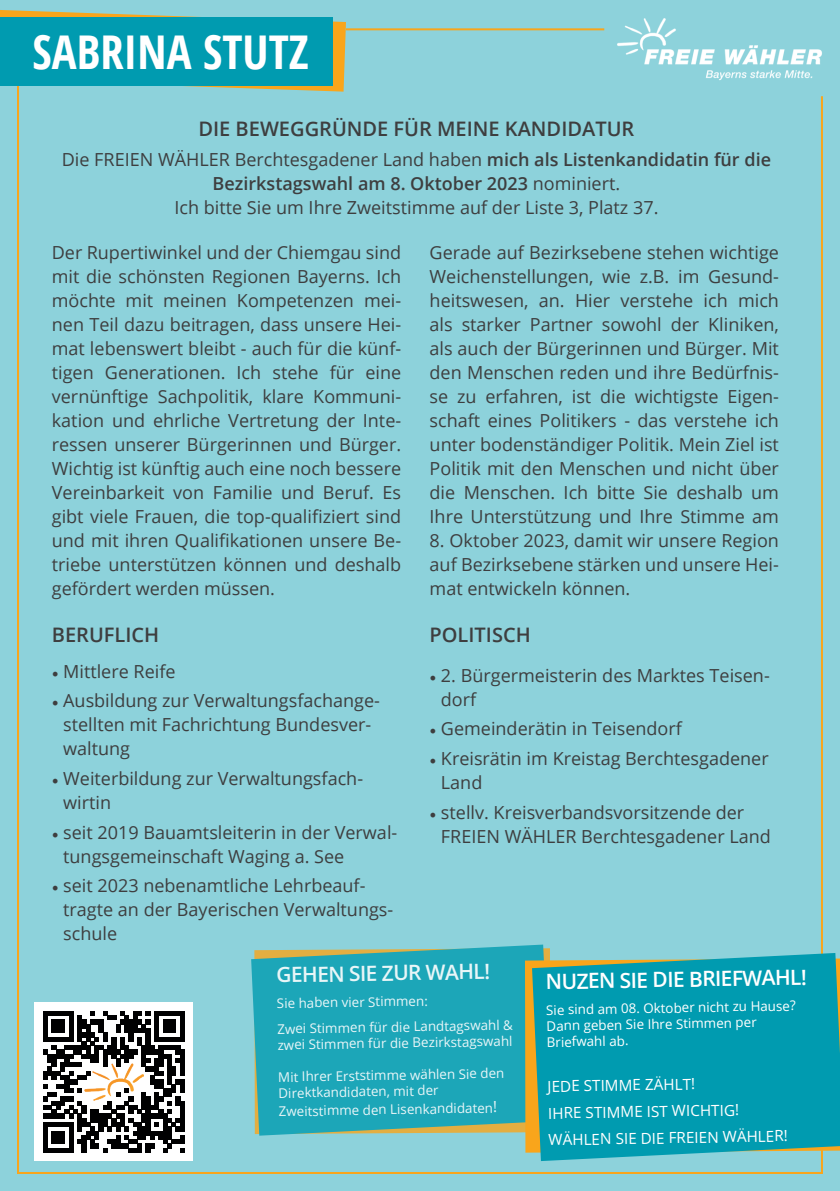
<style>
.page{position:relative;width:840px;height:1191px;background:#fff}
.page>*{position:absolute;margin:0;border:0;box-sizing:border-box;transform-origin:0 0}
.t1{font:700 46.6px "Open Sans Condensed";color:#fff}
.t2{font:600 21px "Open Sans";color:#fff}
.t3{font:600 20px "Open Sans";color:#3e3e3f}
.t4{font:600 20px "Open Sans";color:#3e3e3f}
.t5{font:18px/24px "Open Sans";color:#3e3e3f}
.t6{font:15.2px/26.8px "Open Sans";color:#fff}
.t7{font:13.4px/16px "Open Sans";color:#fff}
.s1{font-weight:600}
.s2{font-family:"Minion Pro"}
.s3{font-size:15.2px}
</style>
<div class="page">
<div style="left:0;top:0;width:839px;height:1191px;background:#8dd2db"></div>
<hr style="left:17px;top:85px;width:2px;height:1089px;background:#f9a51b">
<hr style="left:17px;top:1172px;width:805px;height:2px;background:#f9a51b">
<hr style="left:820px;top:96px;width:2px;height:1078px;background:#f9a51b">
<img style="left:617px;top:18px;width:205px;height:63px">
<hr style="left:346px;top:28px;width:258px;height:2px;background:#f9a51b">
<svg style="left:0;top:10px;width:346px;height:82px"></svg>
<div style="left:0;top:17px;width:332px;height:68px;background:#009bb0"></div>
<div style="left:35px;top:1002px;width:158px;height:158px;background:#fff"></div>
<svg style="left:43px;top:1011px;width:141px;height:141px"></svg>
<svg style="left:251px;top:944px;width:299px;height:191px;background:#2ba8b2"></svg>
<svg style="left:524px;top:958px;width:7px;height:194px"></svg>
<svg style="left:531px;top:953px;width:308px;height:208px;background:#109ead"></svg>
<h1 class="t1" style="left:33px;top:19px;width:277px">SABRINA STUTZ</h1>
<p class="t3" style="left:198px;top:115px;width:437px">DIE BEWEGGRÜNDE FÜR MEINE KANDIDATUR</p>
<p class="t5" style="left:62px;top:147px;width:710px;text-align:center">Die FREIEN WÄHLER Berchtesgadener Land haben <span class="s1">mich als Listenkandidatin für die<br>Bezirkstagswahl am 8. Oktober 2023</span> nominiert.<br>Ich bitte Sie um Ihre Zweitstimme auf der Liste 3, Platz 37.</p>
<p class="t5" style="left:52px;top:240px;width:351px;text-align:justify">Der Rupertiwinkel und der Chiemgau sind mit die schönsten Regionen Bayerns. Ich möchte mit meinen Kompetenzen mei&shy;nen Teil dazu beitragen, dass unsere Hei&shy;mat lebenswert bleibt - auch für die künf&shy;tigen Generationen. Ich stehe für eine vernünftige Sachpolitik, klare Kommuni&shy;kation und ehrliche Vertretung der Inte&shy;ressen unserer Bürgerinnen und Bürger.<br>Wichtig ist künftig auch eine noch bessere Vereinbarkeit von Familie und Beruf. Es gibt viele Frauen, die top-qualifiziert sind und mit ihren Qualifikationen unsere Be&shy;triebe unterstützen können und deshalb gefördert werden müssen.</p>
<p class="t5" style="left:429px;top:240px;width:351px;text-align:justify">Gerade auf Bezirksebene stehen wichtige Weichenstellungen, wie z.B. im Gesund&shy;heitswesen, an. Hier verstehe ich mich als starker Partner sowohl der Kliniken, als auch der Bürgerinnen und Bürger. Mit den Menschen reden und ihre Bedürfnis&shy;se zu erfahren, ist die wichtigste Eigen&shy;schaft eines Politikers - das verstehe ich unter bodenständiger Politik. Mein Ziel ist Politik mit den Menschen und nicht über die Menschen. Ich bitte Sie deshalb um Ihre Unterstützung und Ihre Stimme am</p>
<p class="t5" style="left:429px;top:528px;width:351px;text-align:justify">8. Oktober 2023, damit wir unsere Region auf Bezirksebene stärken und unsere Hei&shy;mat entwickeln können.</p>
<p class="t3" style="left:52px;top:621px;width:109px">BERUFLICH</p>
<p class="t5" style="left:52px;top:658px;width:125px"><span class="s2">•</span> Mittlere Reife</p>
<p class="t5" style="left:63px;top:688px;width:318px;text-indent:-11px"><span class="s2">•</span> Ausbildung zur Verwaltungsfachange&shy;stellten mit Fachrichtung Bundesver&shy;waltung</p>
<p class="t5" style="left:63px;top:766px;width:301px;text-indent:-11px"><span class="s2">•</span> Weiterbildung zur Verwaltungsfach&shy;wirtin</p>
<p class="t5" style="left:63px;top:819px;width:335px;text-indent:-11px"><span class="s2">•</span> seit 2019 Bauamtsleiterin in der Verwal&shy;tungsgemeinschaft Waging a. See</p>
<p class="t5" style="left:63px;top:873px;width:331px;text-indent:-11px"><span class="s2">•</span> seit 2023 nebenamtliche Lehrbeauf&shy;tragte an der Bayerischen Verwaltungs&shy;schule</p>
<p class="t4" style="left:429px;top:621px;width:103px">POLITISCH</p>
<p class="t5" style="left:440px;top:662px;width:330px;text-indent:-11px"><span class="s2">•</span> 2. Bürgermeisterin des Marktes Teisen&shy;dorf</p>
<p class="t5" style="left:429px;top:716px;width:254px"><span class="s2">•</span> Gemeinderätin in Teisendorf</p>
<p class="t5" style="left:440px;top:746px;width:329px;text-indent:-11px"><span class="s2">•</span> Kreisrätin im Kreistag Berchtesgadener<br>Land</p>
<p class="t5" style="left:440px;top:799px;width:331px;text-indent:-11px"><span class="s2">•</span> stellv. Kreisverbandsvorsitzende der<br>FREIEN WÄHLER Berchtesgadener Land</p>
<p class="t2" style="left:276px;top:960px;width:215px;rotate:-1deg">GEHEN SIE ZUR WAHL!</p>
<p class="t7" style="left:276px;top:990px;width:237px;line-height:25.6px;rotate:-1deg">Sie haben vier Stimmen:<br>Zwei Stimmen für die Landtagswahl &amp;</p>
<p class="t7" style="left:277px;top:1036px;width:236px;rotate:-1deg">zwei Stimmen für die Bezirkstagswahl</p>
<p class="t7" style="left:278px;top:1068px;width:228px;rotate:-1deg">Mit Ihrer Erststimme wählen Sie den<br>Direktkandidaten, mit der</p>
<p class="t7" style="left:278px;top:1103px;width:220px;rotate:-1deg">Zweitstimme den Lisenkandidaten<span class="s3">!</span></p>
<p class="t2" style="left:545px;top:967px;width:262px;rotate:-1deg">NUZEN SIE DIE BRIEFWAHL!</p>
<p class="t7" style="left:545px;top:1001px;width:251px;rotate:-1deg">Sie sind am 08. Oktober nicht zu Hause?<br>Dann geben Sie Ihre Stimmen per<br>Briefwahl ab.</p>
<p class="t6" style="left:547px;top:1072px;width:241px;rotate:-1deg">JEDE STIMME ZÄHLT!<br>IHRE STIMME IST WICHTIG!<br>WÄHLEN SIE DIE FREIEN WÄHLER!</p>
</div>
